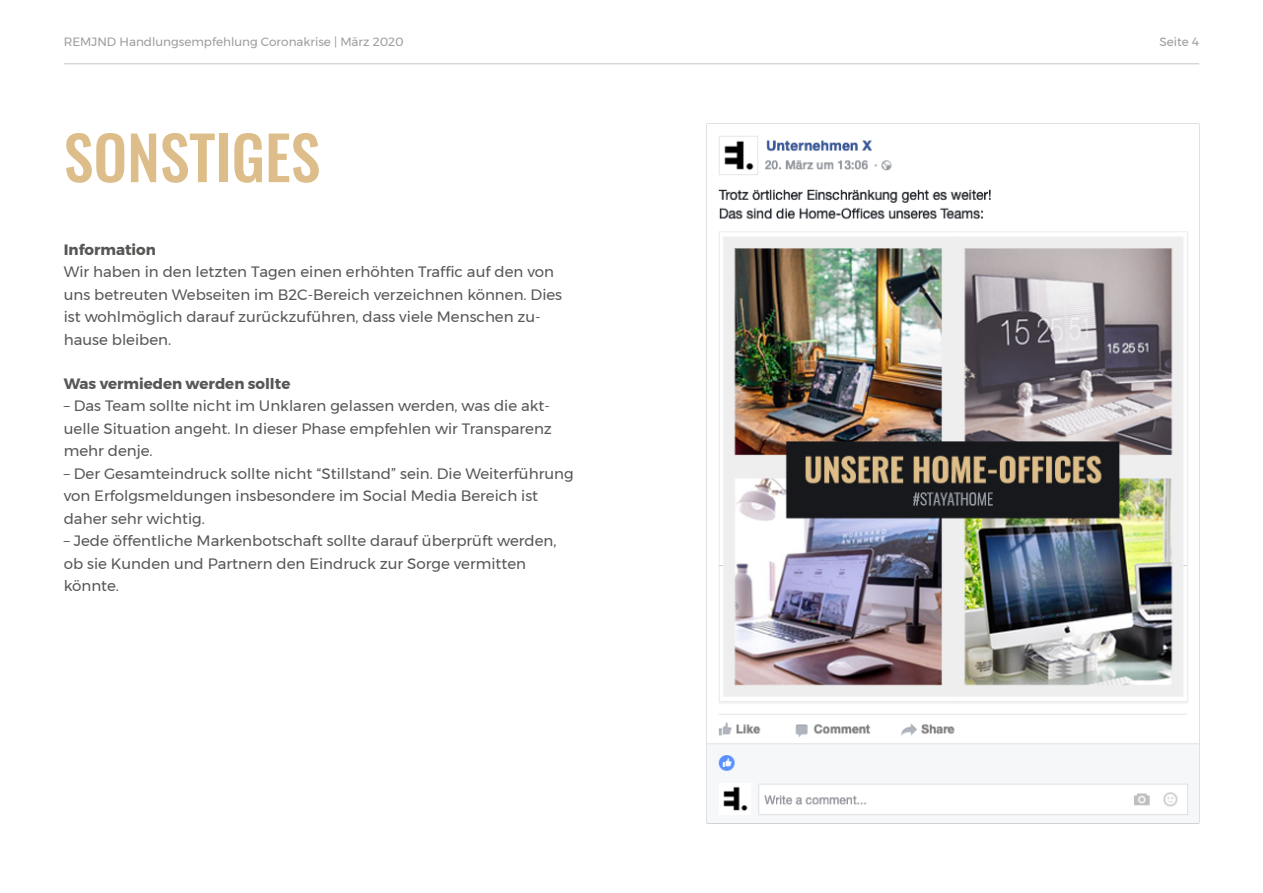
<style>
.page{position:relative;width:1263px;height:893px;background:#fff}
.page>*{position:absolute;margin:0;border:0;box-sizing:border-box;transform-origin:0 0}
.t1{font:500 60px "Oswald";color:#ddbd8a}
.t2{font:15px/22.5px "Montserrat";color:#575756}
.t3{font:700 15px "Montserrat";color:#575756}
.t4{font:12px "Montserrat";color:#9d9d9c}
</style>
<div class="page">
<hr style="left:64px;top:63px;width:1135px;height:1px;background:#c6c6c6">
<img style="left:706px;top:123px;width:493px;height:701px">
<p class="t4" style="left:64px;top:32px;width:341px">REMJND Handlungsempfehlung Coronakrise | März 2020</p>
<p class="t4" style="left:1159px;top:32px;width:41px">Seite 4</p>
<h1 class="t1" style="left:64px;top:126px;width:258px">SONSTIGES</h1>
<p class="t3" style="left:64px;top:237px;width:94px">Information</p>
<p class="t2" style="left:64px;top:261px;width:500px">Wir haben in den letzten Tagen einen erhöhten Traffic auf den von uns betreuten Webseiten im B2C-Bereich verzeichnen können. Dies ist wohlmöglich darauf zurückzuführen, dass viele Menschen zu&shy;hause bleiben.</p>
<p class="t3" style="left:64px;top:371px;width:228px">Was vermieden werden sollte</p>
<p class="t2" style="left:64px;top:394px;width:489px;text-align:justify">– Das Team sollte nicht im Unklaren gelassen werden, was die akt&shy;uelle Situation angeht. In dieser Phase empfehlen wir Transparenz mehr denje.</p>
<p class="t2" style="left:64px;top:462px;width:511px">– Der Gesamteindruck sollte nicht “Stillstand” sein. Die Weiterführung von Erfolgsmeldungen insbesondere im Social Media Bereich ist daher sehr wichtig.</p>
<p class="t2" style="left:64px;top:529px;width:494px">– Jede öffentliche Markenbotschaft sollte darauf überprüft werden, ob sie Kunden und Partnern den Eindruck zur Sorge vermitten könnte.</p>
</div>
